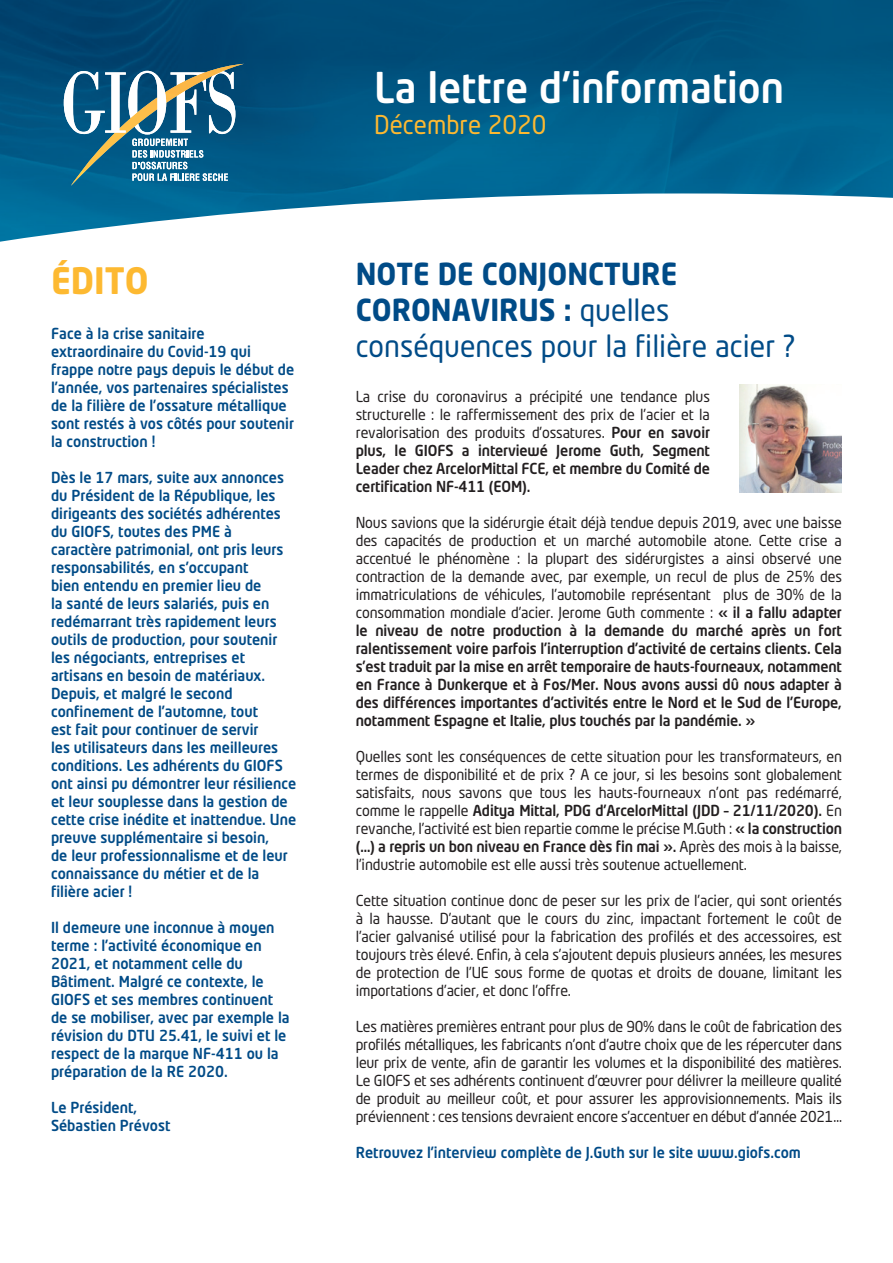
<style>
.page{position:relative;width:893px;height:1263px;background:#fff}
.page>*{position:absolute;margin:0;border:0;box-sizing:border-box;transform-origin:0 0}
.t1{font:500 42px "Neo Tech Dacia";color:#fff;scale:.95 1}
.t2{font:700 36px "Neo Tech Dacia";color:#fdb931;scale:.95 1}
.t3{font:30px/36px "Neo Tech Dacia";color:#004b87;scale:.95 1}
.t4{font:25.5px "Neo Tech Dacia";color:#fdb931;scale:.95 1}
.t5{font:15px/18px "Neo Tech Dacia";letter-spacing:-.01em;color:#231f20;text-align:justify;scale:.95 1}
.t6{font:500 15px/18px "Neo Tech Dacia";color:#004b87;scale:.95 1}
.t7{font:500 15px/18px "Neo Tech Dacia";letter-spacing:-.01em;color:#231f20;text-align:justify;scale:.95 1}
.s1{font-weight:700}
.s2{font-weight:500}
.s3{font-weight:400}
</style>
<div class="page">
<img style="left:0;top:0;width:893px;height:193px">
<svg style="left:64px;top:64px;width:180px;height:124px"></svg>
<img style="left:64px;top:71px;width:7px;height:63px">
<img style="left:71px;top:64px;width:173px;height:122px">
<img style="left:128px;top:71px;width:38px;height:39px">
<svg style="left:0;top:193px;width:893px;height:300px"></svg>
<img style="left:740px;top:384px;width:102px;height:108px">
<h2 class="t2" style="left:51px;top:258px;width:104px">ÉDITO</h2>
<p class="t6" style="left:51px;top:324px;width:258px">Face à la crise sanitaire extraordinaire du Covid-19 qui frappe notre pays depuis le début de l’année, vos partenaires spécialistes de la filière de l’ossature métallique sont restés à vos côtés pour soutenir la construction !</p>
<p class="t6" style="left:51px;top:468px;width:260px">Dès le 17 mars, suite aux annonces du Président de la République, les dirigeants des sociétés adhérentes du GIOFS, toutes des PME à caractère patrimonial, ont pris leurs responsabilités, en s’occupant<br>bien entendu en premier lieu de<br>la santé de leurs salariés, puis en redémarrant très rapidement leurs outils de production, pour soutenir les négociants, entreprises et artisans en besoin de matériaux.<br>Depuis, et malgré le second confinement de l’automne, tout<br>est fait pour continuer de servir<br>les utilisateurs dans les meilleures conditions. Les adhérents du GIOFS ont ainsi pu démontrer leur résilience et leur souplesse dans la gestion de cette crise inédite et inattendue. Une preuve supplémentaire si besoin,<br>de leur professionnalisme et de leur connaissance du métier et de la filière acier !</p>
<p class="t6" style="left:51px;top:918px;width:253px">Il demeure une inconnue à moyen terme : l’activité économique en<br>2021, et notamment celle du<br>Bâtiment. Malgré ce contexte, le<br>GIOFS et ses membres continuent de se mobiliser, avec par exemple la révision du DTU 25.41, le suivi et le respect de la marque NF-411 ou la préparation de la RE 2020.</p>
<p class="t6" style="left:51px;top:1098px;width:127px">Le Président,<br>Sébastien Prévost</p>
<h1 class="t1" style="left:374px;top:61px;width:433px">La lettre d’information</h1>
<h3 class="t4" style="left:374px;top:108px;width:183px">Décembre 2020</h3>
<h3 class="t3" style="left:356px;top:255px;width:465px"><span class="s1">NOTE DE CONJONCTURE<br>CORONAVIRUS :</span> quelles conséquences pour la filière acier ?</h3>
<p class="t5" style="left:356px;top:387px;width:374px">La crise du coronavirus a précipité une tendance plus structurelle : le raffermissement des prix de l’acier et la revalorisation des produits d’ossatures. <span class="s2">Pour en savoir plus, le GIOFS a interviewé Jerome Guth, Segment Leader chez ArcelorMittal FCE, et membre du Comité de certification NF-411 (EOM).</span></p>
<p class="t7" style="left:356px;top:513px;width:513px"><span class="s3">Nous savions que la sidérurgie était déjà tendue depuis 2019, avec une baisse des capacités de production et un marché automobile atone. Cette crise a accentué le phénomène : la plupart des sidérurgistes a ainsi observé une contraction de la demande avec, par exemple, un recul de plus de 25% des immatriculations de véhicules, l’automobile représentant plus de 30% de la consommation mondiale d’acier. Jerome Guth commente :</span> « il a fallu adapter le niveau de notre production à la demande du marché après un fort ralentissement voire parfois l’interruption d’activité de certains clients. Cela s’est traduit par la mise en arrêt temporaire de hauts-fourneaux, notamment en France à Dunkerque et à Fos/Mer. Nous avons aussi dû nous adapter à des différences importantes d’activités entre le Nord et le Sud de l’Europe, notamment Espagne et Italie, plus touchés par la pandémie. »</p>
<p class="t5" style="left:356px;top:747px;width:513px">Quelles sont les conséquences de cette situation pour les transformateurs, en termes de disponibilité et de prix ? A ce jour, si les besoins sont globalement satisfaits, nous savons que tous les hauts-fourneaux n’ont pas redémarré, comme le rappelle <span class="s2">Aditya Mittal, PDG d’ArcelorMittal (JDD – 21/11/2020).</span> En revanche, l’activité est bien repartie comme le précise M.Guth : <span class="s2">« la construction (…) a repris un bon niveau en France dès fin mai ».</span> Après des mois à la baisse, l’industrie automobile est elle aussi très soutenue actuellement.</p>
<p class="t5" style="left:356px;top:891px;width:513px">Cette situation continue donc de peser sur les prix de l’acier, qui sont orientés à la hausse. D’autant que le cours du zinc, impactant fortement le coût de l’acier galvanisé utilisé pour la fabrication des profilés et des accessoires, est toujours très élevé. Enfin, à cela s’ajoutent depuis plusieurs années, les mesures de protection de l’UE sous forme de quotas et droits de douane, limitant les importations d’acier, et donc l’offre.</p>
<p class="t5" style="left:356px;top:1017px;width:513px">Les matières premières entrant pour plus de 90% dans le coût de fabrication des profilés métalliques, les fabricants n’ont d’autre choix que de les répercuter dans leur prix de vente, afin de garantir les volumes et la disponibilité des matières.<br>Le GIOFS et ses adhérents continuent d’œuvrer pour délivrer la meilleure qualité de produit au meilleur coût, et pour assurer les approvisionnements. Mais ils préviennent : ces tensions devraient encore s’accentuer en début d’année 2021…</p>
<p class="t6" style="left:356px;top:1143px;width:470px">Retrouvez l’interview complète de J.Guth sur le site www.giofs.com</p>
</div>
